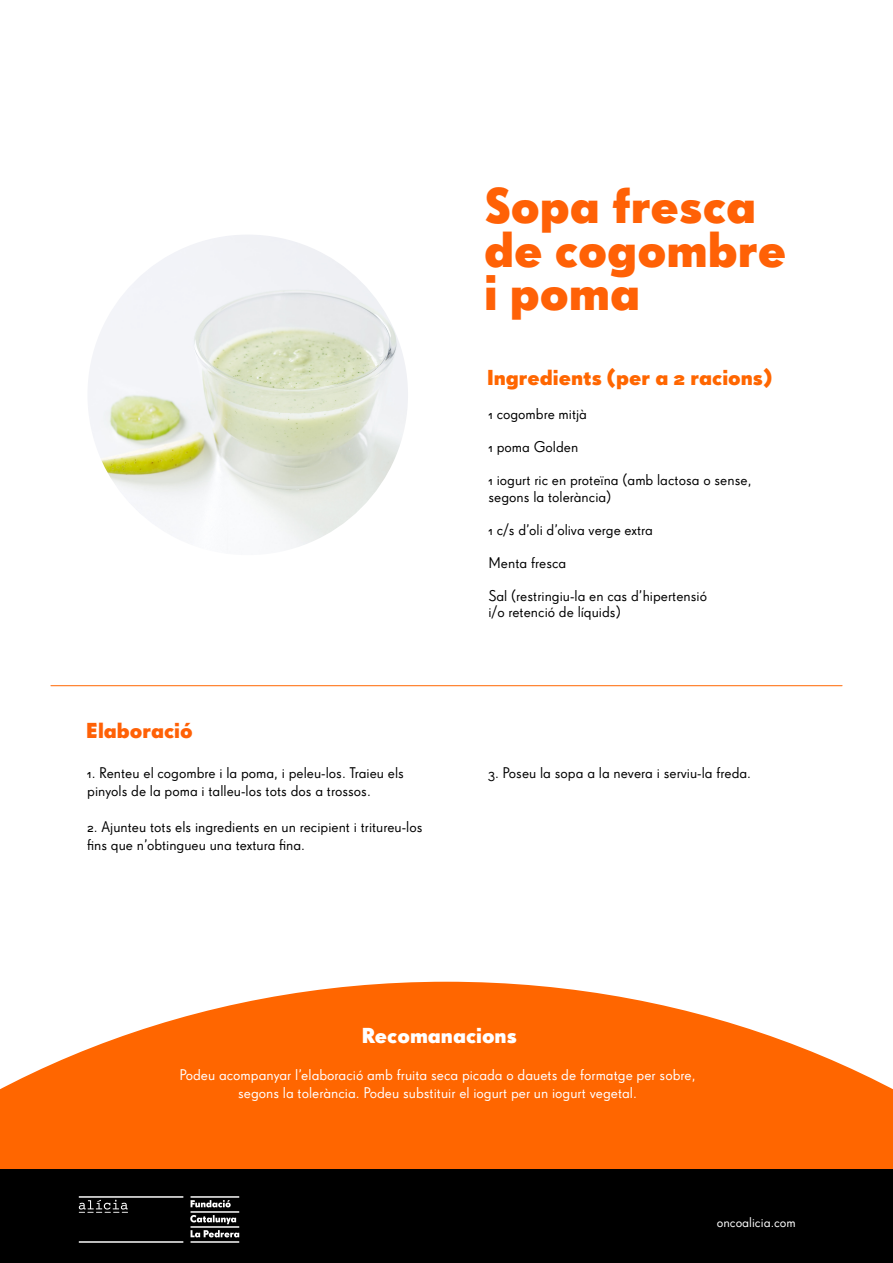
<style>
.page{position:relative;width:893px;height:1263px;background:#fff}
.page>*{position:absolute;margin:0;border:0;box-sizing:border-box;transform-origin:0 0}
.t1{font:48.45px/43.5px "Super Grotesk OT Bld";color:#ff6106}
.t2{font:21px "Super Grotesk OT Bld";color:#f60}
.t3{font:21px "Super Grotesk OT Bld";color:#fff}
.t4{font:21px "Super Grotesk OT Bld";color:#ff6106}
.t5{font:15px/16.5px "Super Grotesk OT";color:#000}
.t6{font:15px/18px "Super Grotesk OT";color:#fff;text-align:center}
.t7{font:13.5px "Super Grotesk OT";color:#fff}
</style>
<div class="page">
<img style="left:87px;top:235px;width:321px;height:320px;border-radius:160px">
<svg style="left:0;top:982px;width:893px;height:187px;fill:#f60"></svg>
<hr style="left:51px;top:685px;width:791px;height:1px;background:#f60">
<div style="left:0;top:1170px;width:893px;height:93px;background:#000"></div>
<img style="left:78px;top:1196px;width:162px;height:47px">
<h1 class="t1" style="left:484px;top:184px;width:304px">Sopa fresca de cogombre i poma</h1>
<h2 class="t4" style="left:86px;top:718px;width:108px">Elaboració</h2>
<p class="t5" style="left:87px;top:764px;width:318px;line-height:18px">1. Renteu el cogombre i la poma, i peleu-los. Traieu els pinyols de la poma i talleu-los tots dos a trossos.</p>
<p class="t5" style="left:87px;top:818px;width:337px;line-height:18px">2. Ajunteu tots els ingredients en un recipient i tritureu-los fins que n’obtingueu una textura fina.</p>
<h2 class="t2" style="left:487px;top:365px;width:286px">Ingredients (per a 2 racions)</h2>
<p class="t5" style="left:488px;top:406px;width:100px">1 cogombre mitjà</p>
<p class="t5" style="left:488px;top:439px;width:91px">1 poma Golden</p>
<p class="t5" style="left:488px;top:472px;width:264px">1 iogurt ric en proteïna (amb lactosa o sense, segons la tolerància)</p>
<p class="t5" style="left:488px;top:521px;width:166px">1 c/s d’oli d’oliva verge extra</p>
<p class="t5" style="left:488px;top:554px;width:79px">Menta fresca</p>
<p class="t5" style="left:488px;top:587px;width:220px">Sal (restringiu-la en cas d’hipertensió i/o retenció de líquids)</p>
<p class="t5" style="left:489px;top:764px;width:264px">3. Poseu la sopa a la nevera i serviu-la freda.</p>
<h2 class="t3" style="left:362px;top:1023px;width:157px">Recomanacions</h2>
<p class="t6" style="left:179px;top:1065px;width:517px">Podeu acompanyar l’elaboració amb fruita seca picada o dauets de formatge per sobre, segons la tolerància. Podeu substituir el iogurt per un iogurt vegetal.</p>
<p class="t7" style="left:717px;top:1215px;width:80px">oncoalicia.com</p>
</div>
